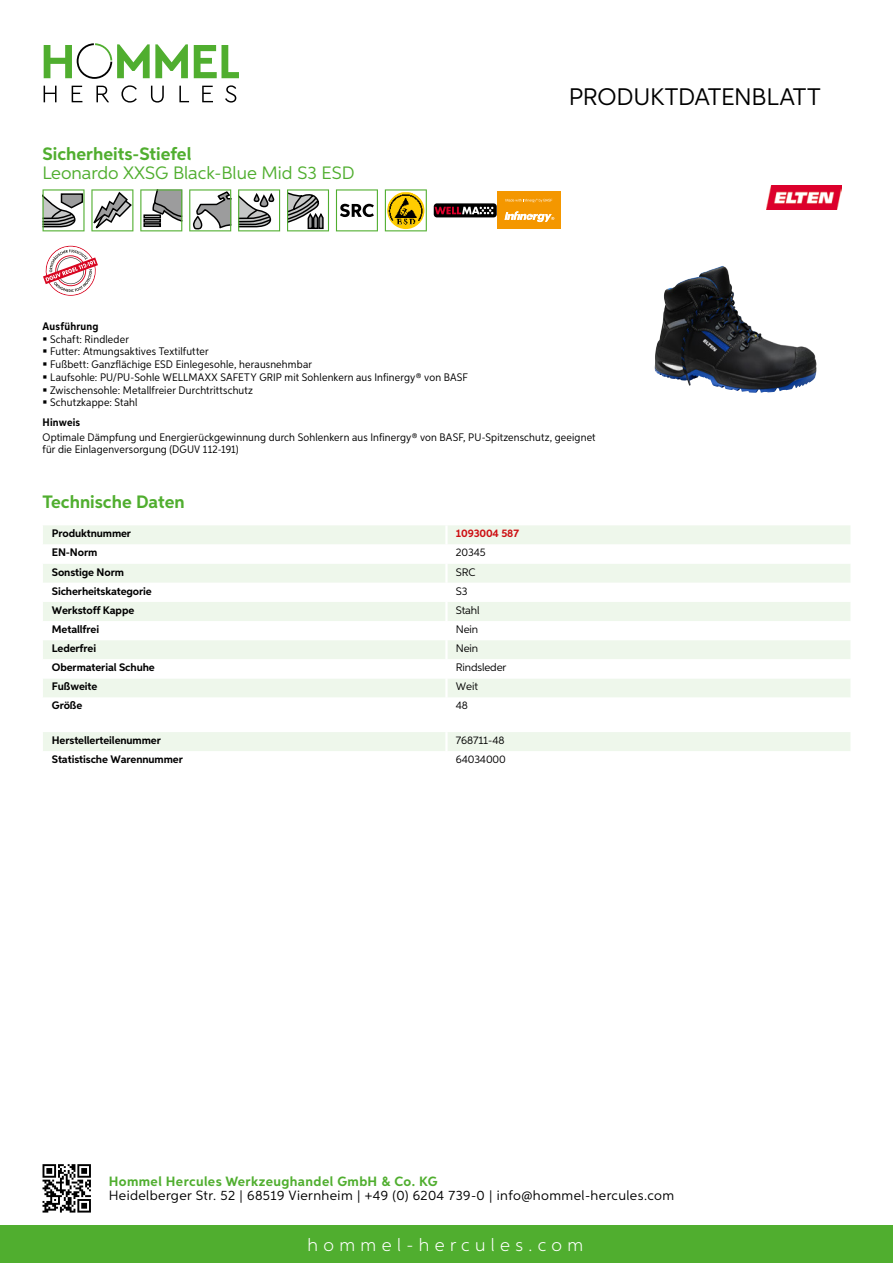
<style>
.page{position:relative;width:893px;height:1263px;background:#fff}
.page>*{position:absolute;margin:0;border:0;box-sizing:border-box;transform-origin:0 0}
.t1{font:24px "Aspira";letter-spacing:-.01em;color:#000}
.t2{font:700 18px "Aspira";color:#50ae2f}
.t3{font:18px "Aspira";color:#50ae2f}
.t4{font:300 18px "Aspira";letter-spacing:.3em;color:#fff}
.t5{font:13.5px "Aspira";letter-spacing:.03em;color:#000}
.t6{font:700 13.5px "Aspira";letter-spacing:.03em;color:#50ae2f}
.t7{font:10.95px/12.8px "Aspira Nar";letter-spacing:.015em;color:#000}
.t8{font:700 10.95px "Aspira";letter-spacing:-.01em;color:#000}
.t9{font:10.95px "Aspira";letter-spacing:-.01em;color:#000}
.t10{font:700 10.95px "Aspira Nar";letter-spacing:.02em;color:#000}
.t11{font:700 10.95px "Aspira";letter-spacing:-.01em;color:#cd1013}
</style>
<div class="page">
<div style="left:0;top:1226px;width:893px;height:37px;background:#50ae2f"></div>
<svg style="left:43px;top:1164px;width:48px;height:48px"></svg>
<svg style="left:194px;top:45px;width:45px;height:33px"></svg>
<svg style="left:44px;top:43px;width:144px;height:36px"></svg>
<svg style="left:44px;top:86px;width:13px;height:16px"></svg>
<svg style="left:72px;top:86px;width:10px;height:16px"></svg>
<svg style="left:96px;top:86px;width:13px;height:16px"></svg>
<svg style="left:121px;top:85px;width:16px;height:18px"></svg>
<svg style="left:151px;top:86px;width:13px;height:17px"></svg>
<svg style="left:179px;top:86px;width:10px;height:16px"></svg>
<svg style="left:202px;top:86px;width:11px;height:16px"></svg>
<svg style="left:225px;top:85px;width:11px;height:18px"></svg>
<div style="left:43px;top:525px;width:807px;height:19px;background:#eef7eb"></div>
<svg style="left:43px;top:564px;width:807px;height:133px;fill:#eef7eb"></svg>
<hr style="left:445px;top:525px;width:3px;height:19px;background:#fff">
<hr style="left:445px;top:564px;width:3px;height:19px;background:#fff">
<hr style="left:445px;top:583px;width:3px;height:19px;background:#fff">
<hr style="left:445px;top:602px;width:3px;height:19px;background:#fff">
<hr style="left:445px;top:621px;width:3px;height:19px;background:#fff">
<hr style="left:445px;top:640px;width:3px;height:19px;background:#fff">
<hr style="left:445px;top:659px;width:3px;height:19px;background:#fff">
<hr style="left:445px;top:678px;width:3px;height:20px;background:#fff">
<div style="left:43px;top:732px;width:807px;height:19px;background:#eef7eb"></div>
<svg style="left:43px;top:189px;width:90px;height:42px"></svg>
<svg style="left:140px;top:189px;width:42px;height:42px"></svg>
<svg style="left:189px;top:189px;width:42px;height:42px"></svg>
<svg style="left:238px;top:189px;width:42px;height:42px"></svg>
<svg style="left:287px;top:189px;width:42px;height:42px"></svg>
<svg style="left:336px;top:189px;width:42px;height:42px"></svg>
<svg style="left:385px;top:189px;width:42px;height:42px"></svg>
<svg style="left:434px;top:203px;width:63px;height:14px"></svg>
<svg style="left:435px;top:207px;width:59px;height:7px"></svg>
<div style="left:497px;top:206px;width:63px;height:23px;background:#f49700"></div>
<div style="left:497px;top:192px;width:63px;height:14px;background:#f49700"></div>
<svg style="left:506px;top:199px;width:46px;height:3px"></svg>
<svg style="left:504px;top:211px;width:50px;height:11px"></svg>
<svg style="left:43px;top:246px;width:55px;height:50px"></svg>
<img style="left:655px;top:266px;width:140px;height:127px">
<img style="left:766px;top:185px;width:76px;height:24px">
<h2 class="t2" style="left:43px;top:142px;width:150px">Sicherheits-Stiefel</h2>
<h2 class="t3" style="left:43px;top:162px;width:311px">Leonardo XXSG Black-Blue Mid S3 ESD</h2>
<h1 class="t1" style="left:569px;top:82px;width:253px">Produktdatenblatt</h1>
<p class="t10" style="left:43px;top:319px;width:58px">Ausführung</p>
<p class="t7" style="left:50px;top:332px;width:419px">Schaft: Rindleder<br>Futter: Atmungsaktives Textilfutter<br>Fußbett: Ganzflächige ESD Einlegesohle, herausnehmbar<br>Laufsohle: PU/PU-Sohle WELLMAXX SAFETY GRIP mit Sohlenkern aus Infinergy® von BASF Zwischensohle: Metallfreier Durchtrittschutz<br>Schutzkappe: Stahl</p>
<p class="t10" style="left:43px;top:415px;width:39px">Hinweis</p>
<p class="t7" style="left:43px;top:431px;width:555px;line-height:12px">Optimale Dämpfung und Energierückgewinnung durch Sohlenkern aus Infinergy® von BASF, PU-Spitzenschutz, geeignet für die Einlagenversorgung (DGUV 112-191)</p>
<h2 class="t2" style="left:43px;top:491px;width:144px">Technische Daten</h2>
<p class="t8" style="left:52px;top:527px;width:81px">Produktnummer</p>
<p class="t11" style="left:456px;top:527px;width:65px">1093004 587</p>
<p class="t8" style="left:52px;top:546px;width:47px">EN-Norm</p>
<p class="t9" style="left:456px;top:546px;width:31px">20345</p>
<p class="t8" style="left:52px;top:565px;width:74px">Sonstige Norm</p>
<p class="t9" style="left:456px;top:565px;width:21px">SRC</p>
<p class="t8" style="left:52px;top:584px;width:101px">Sicherheitskategorie</p>
<p class="t9" style="left:456px;top:584px;width:13px">S3</p>
<p class="t8" style="left:52px;top:603px;width:84px">Werkstoff Kappe</p>
<p class="t9" style="left:456px;top:603px;width:25px">Stahl</p>
<p class="t8" style="left:52px;top:622px;width:49px">Metallfrei</p>
<p class="t9" style="left:456px;top:622px;width:24px">Nein</p>
<p class="t8" style="left:52px;top:642px;width:46px">Lederfrei</p>
<p class="t9" style="left:456px;top:642px;width:24px">Nein</p>
<p class="t8" style="left:52px;top:661px;width:104px">Obermaterial Schuhe</p>
<p class="t9" style="left:456px;top:661px;width:52px">Rindsleder</p>
<p class="t8" style="left:52px;top:680px;width:47px">Fußweite</p>
<p class="t9" style="left:456px;top:680px;width:24px">Weit</p>
<p class="t8" style="left:52px;top:699px;width:32px">Größe</p>
<p class="t9" style="left:456px;top:699px;width:14px">48</p>
<p class="t8" style="left:52px;top:733px;width:111px">Herstellerteilenummer</p>
<p class="t9" style="left:456px;top:734px;width:50px">768711-48</p>
<p class="t8" style="left:52px;top:753px;width:132px">Statistische Warennummer</p>
<p class="t9" style="left:456px;top:753px;width:52px">64034000</p>
<p class="t6" style="left:109px;top:1172px;width:330px">Hommel Hercules Werkzeughandel GmbH &amp; Co. KG</p>
<p class="t5" style="left:109px;top:1187px;width:567px">Heidelberger Str. 52 | 68519 Viernheim | +49 (0) 6204 739-0 | info@hommel-hercules.com</p>
<h2 class="t4" style="left:307px;top:1234px;width:277px">hommel-hercules.com</h2>
</div>
